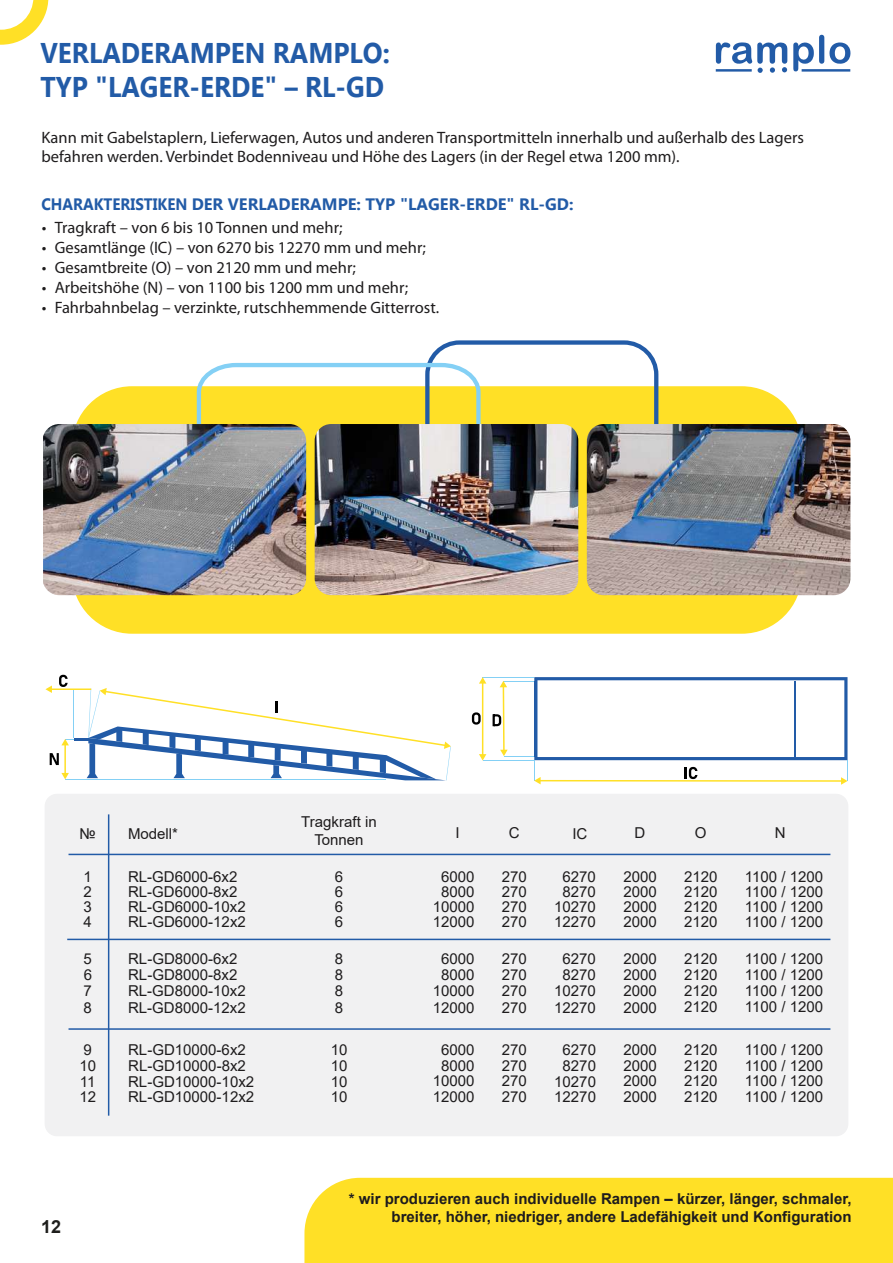
<style>
.page{position:relative;width:893px;height:1263px;background:#fff}
.page>*{position:absolute;margin:0;border:0;box-sizing:border-box;transform-origin:0 0}
.t1{font:700 28.5px/34.2px "Microsoft Tai Le";color:#225ba7;scale:.92 1}
.t2{font:700 18px "Arial";color:#1e1e1c}
.t3{font:16.5px/19.8px "Myriad Pro";color:#1e1c1d}
.t4{font:700 16.5px "Microsoft Tai Le";color:#225ba7;scale:.92 1}
.t5{font:15px/31.3px "Arial";color:#1e1c1d}
.t6{font:700 15px/18px "Arial";color:#1e1c1d;text-align:right}
</style>
<div class="page">
<div style="left:72px;top:386px;width:730px;height:248px;background:#ffe026;border-radius:60px"></div>
<svg style="left:428px;top:340px;width:233px;height:233px"></svg>
<svg style="left:195px;top:361px;width:288px;height:190px"></svg>
<img style="left:315px;top:424px;width:263px;height:171px">
<img style="left:43px;top:424px;width:263px;height:171px">
<img style="left:587px;top:424px;width:263px;height:171px">
<div style="left:45px;top:794px;width:803px;height:341px;background:#f1f1f2;border-radius:12px"></div>
<hr style="left:67px;top:939px;width:763px;height:1px;background:#225ba7">
<hr style="left:69px;top:854px;width:761px;height:1px;background:#225ba7">
<hr style="left:69px;top:1028px;width:761px;height:2px;background:#225ba7">
<hr style="left:108px;top:814px;width:1px;height:302px;background:#225ba7">
<div style="left:304px;top:1178px;width:589px;height:85px;background:#ffe026"></div>
<svg style="left:472px;top:712px;width:9px;height:13px"></svg>
<hr style="left:483px;top:677px;width:51px;height:1px;background:#84d0f5">
<hr style="left:483px;top:760px;width:51px;height:1px;background:#84d0f5">
<hr style="left:504px;top:756px;width:30px;height:1px;background:#84d0f5">
<hr style="left:503px;top:681px;width:31px;height:1px;background:#84d0f5">
<svg style="left:534px;top:677px;width:314px;height:108px"></svg>
<hr style="left:482px;top:682px;width:1px;height:73px;background:#ffe026">
<svg style="left:479px;top:754px;width:7px;height:7px"></svg>
<svg style="left:479px;top:677px;width:7px;height:7px"></svg>
<svg style="left:493px;top:681px;width:15px;height:75px"></svg>
<svg style="left:45px;top:675px;width:406px;height:105px"></svg>
<svg style="left:0;top:0;width:48px;height:45px"></svg>
<hr style="left:802px;top:69px;width:48px;height:3px;background:#225ba7">
<svg style="left:793px;top:35px;width:57px;height:36px"></svg>
<svg style="left:716px;top:42px;width:71px;height:31px"></svg>
<h1 class="t1" style="left:40px;top:37px;width:381px">VERLADERAMPEN RAMPLO:<br>TYP "LAGER-ERDE" – RL-GD</h1>
<p class="t3" style="left:41px;top:127px;width:764px">Kann mit Gabelstaplern, Lieferwagen, Autos und anderen Transportmitteln innerhalb und außerhalb des Lagers befahren werden. Verbindet Bodenniveau und Höhe des Lagers (in der Regel etwa 1200 mm).</p>
<p class="t4" style="left:41px;top:195px;width:580px">CHARAKTERISTIKEN DER VERLADERAMPE: TYP "LAGER-ERDE" RL-GD:</p>
<p class="t3" style="left:42px;top:218px;width:302px">• Tragkraft – von 6 bis 10 Tonnen und mehr;</p>
<p class="t3" style="left:42px;top:237px;width:385px">• Gesamtlänge (IC) – von 6270 bis 12270 mm und mehr;</p>
<p class="t3" style="left:42px;top:257px;width:316px">• Gesamtbreite (O) – von 2120 mm und mehr;</p>
<p class="t3" style="left:42px;top:277px;width:368px">• Arbeitshöhe (N) – von 1100 bis 1200 mm und mehr;</p>
<p class="t3" style="left:42px;top:297px;width:399px">• Fahrbahnbelag – verzinkte, rutschhemmende Gitterrost.</p>
<p class="t5" style="left:80px;top:817px;width:18px">№</p>
<p class="t5" style="left:128px;top:817px;width:52px">Modell*</p>
<p class="t5" style="left:301px;top:812px;width:77px;line-height:18px;text-align:center">Tragkraft in<br>Tonnen</p>
<p class="t5" style="left:455px;top:817px;width:6px">I</p>
<p class="t5" style="left:509px;top:817px;width:12px">C</p>
<p class="t5" style="left:572px;top:817px;width:17px">IC</p>
<p class="t5" style="left:634px;top:817px;width:12px">D</p>
<p class="t5" style="left:695px;top:817px;width:13px">O</p>
<p class="t5" style="left:775px;top:817px;width:12px">N</p>
<p class="t5" style="left:84px;top:861px;width:10px">1</p>
<p class="t5" style="left:128px;top:861px;width:111px">RL-GD6000-6x2</p>
<p class="t5" style="left:335px;top:861px;width:10px">6</p>
<p class="t5" style="left:441px;top:861px;width:35px">6000</p>
<p class="t5" style="left:502px;top:861px;width:27px">270</p>
<p class="t5" style="left:563px;top:861px;width:35px">6270</p>
<p class="t5" style="left:623px;top:861px;width:35px">2000</p>
<p class="t5" style="left:684px;top:861px;width:35px">2120</p>
<p class="t5" style="left:745px;top:861px;width:80px">1100 / 1200</p>
<p class="t5" style="left:84px;top:876px;width:10px">2</p>
<p class="t5" style="left:128px;top:876px;width:111px">RL-GD6000-8x2</p>
<p class="t5" style="left:335px;top:876px;width:10px">6</p>
<p class="t5" style="left:441px;top:876px;width:35px">8000</p>
<p class="t5" style="left:502px;top:876px;width:27px">270</p>
<p class="t5" style="left:563px;top:876px;width:35px">8270</p>
<p class="t5" style="left:623px;top:876px;width:35px">2000</p>
<p class="t5" style="left:684px;top:876px;width:35px">2120</p>
<p class="t5" style="left:745px;top:876px;width:80px">1100 / 1200</p>
<p class="t5" style="left:84px;top:891px;width:10px">3</p>
<p class="t5" style="left:128px;top:891px;width:119px">RL-GD6000-10x2</p>
<p class="t5" style="left:335px;top:891px;width:10px">6</p>
<p class="t5" style="left:433px;top:891px;width:43px">10000</p>
<p class="t5" style="left:502px;top:891px;width:27px">270</p>
<p class="t5" style="left:554px;top:891px;width:43px">10270</p>
<p class="t5" style="left:623px;top:891px;width:35px">2000</p>
<p class="t5" style="left:684px;top:891px;width:35px">2120</p>
<p class="t5" style="left:745px;top:890px;width:80px">1100 / 1200</p>
<p class="t5" style="left:84px;top:905px;width:10px">4</p>
<p class="t5" style="left:128px;top:905px;width:119px">RL-GD6000-12x2</p>
<p class="t5" style="left:335px;top:905px;width:10px">6</p>
<p class="t5" style="left:433px;top:905px;width:43px">12000</p>
<p class="t5" style="left:502px;top:905px;width:27px">270</p>
<p class="t5" style="left:554px;top:905px;width:43px">12270</p>
<p class="t5" style="left:623px;top:905px;width:35px">2000</p>
<p class="t5" style="left:684px;top:905px;width:35px">2120</p>
<p class="t5" style="left:745px;top:905px;width:80px">1100 / 1200</p>
<p class="t5" style="left:84px;top:943px;width:10px">5</p>
<p class="t5" style="left:128px;top:943px;width:111px">RL-GD8000-6x2</p>
<p class="t5" style="left:335px;top:943px;width:10px">8</p>
<p class="t5" style="left:441px;top:943px;width:35px">6000</p>
<p class="t5" style="left:502px;top:943px;width:27px">270</p>
<p class="t5" style="left:563px;top:943px;width:35px">6270</p>
<p class="t5" style="left:623px;top:943px;width:35px">2000</p>
<p class="t5" style="left:684px;top:943px;width:35px">2120</p>
<p class="t5" style="left:745px;top:943px;width:80px">1100 / 1200</p>
<p class="t5" style="left:84px;top:959px;width:10px">6</p>
<p class="t5" style="left:128px;top:959px;width:111px">RL-GD8000-8x2</p>
<p class="t5" style="left:335px;top:959px;width:10px">8</p>
<p class="t5" style="left:441px;top:959px;width:35px">8000</p>
<p class="t5" style="left:502px;top:959px;width:27px">270</p>
<p class="t5" style="left:563px;top:959px;width:35px">8270</p>
<p class="t5" style="left:623px;top:959px;width:35px">2000</p>
<p class="t5" style="left:684px;top:959px;width:35px">2120</p>
<p class="t5" style="left:745px;top:959px;width:80px">1100 / 1200</p>
<p class="t5" style="left:83px;top:975px;width:10px">7</p>
<p class="t5" style="left:128px;top:975px;width:119px">RL-GD8000-10x2</p>
<p class="t5" style="left:335px;top:975px;width:10px">8</p>
<p class="t5" style="left:433px;top:975px;width:43px">10000</p>
<p class="t5" style="left:502px;top:975px;width:27px">270</p>
<p class="t5" style="left:554px;top:975px;width:43px">10270</p>
<p class="t5" style="left:623px;top:975px;width:35px">2000</p>
<p class="t5" style="left:684px;top:975px;width:35px">2120</p>
<p class="t5" style="left:745px;top:975px;width:80px">1100 / 1200</p>
<p class="t5" style="left:84px;top:991px;width:10px">8</p>
<p class="t5" style="left:128px;top:991px;width:119px">RL-GD8000-12x2</p>
<p class="t5" style="left:335px;top:991px;width:10px">8</p>
<p class="t5" style="left:433px;top:991px;width:43px">12000</p>
<p class="t5" style="left:502px;top:991px;width:27px">270</p>
<p class="t5" style="left:554px;top:991px;width:43px">12270</p>
<p class="t5" style="left:623px;top:991px;width:35px">2000</p>
<p class="t5" style="left:684px;top:991px;width:35px">2120</p>
<p class="t5" style="left:745px;top:991px;width:80px">1100 / 1200</p>
<p class="t5" style="left:84px;top:1034px;width:10px">9</p>
<p class="t5" style="left:128px;top:1034px;width:119px">RL-GD10000-6x2</p>
<p class="t5" style="left:331px;top:1034px;width:18px">10</p>
<p class="t5" style="left:80px;top:1065px;width:17px">11</p>
<p class="t5" style="left:128px;top:1065px;width:128px">RL-GD10000-10x2</p>
<p class="t5" style="left:331px;top:1065px;width:18px">10</p>
<p class="t5" style="left:79px;top:1081px;width:18px">12</p>
<p class="t5" style="left:128px;top:1081px;width:128px">RL-GD10000-12x2</p>
<p class="t5" style="left:331px;top:1081px;width:18px">10</p>
<p class="t5" style="left:433px;top:1034px;width:43px;text-align:center">6000<br>10000</p>
<p class="t5" style="left:433px;top:1081px;width:43px">12000</p>
<p class="t5" style="left:502px;top:1034px;width:27px">270<br>270</p>
<p class="t5" style="left:502px;top:1081px;width:27px">270</p>
<p class="t5" style="left:79px;top:1050px;width:18px">10</p>
<p class="t5" style="left:128px;top:1050px;width:119px">RL-GD10000-8x2</p>
<p class="t5" style="left:331px;top:1050px;width:18px">10</p>
<p class="t5" style="left:502px;top:1050px;width:27px">270</p>
<p class="t5" style="left:441px;top:1050px;width:35px">8000</p>
<p class="t5" style="left:554px;top:1034px;width:43px;text-align:center">6270<br>10270</p>
<p class="t5" style="left:554px;top:1081px;width:43px">12270</p>
<p class="t5" style="left:563px;top:1050px;width:35px">8270</p>
<p class="t5" style="left:623px;top:1034px;width:35px">2000<br>2000</p>
<p class="t5" style="left:623px;top:1081px;width:35px">2000</p>
<p class="t5" style="left:623px;top:1050px;width:35px">2000</p>
<p class="t5" style="left:684px;top:1034px;width:35px">2120<br>2120</p>
<p class="t5" style="left:684px;top:1081px;width:35px">2120</p>
<p class="t5" style="left:684px;top:1050px;width:35px">2120</p>
<p class="t5" style="left:745px;top:1034px;width:80px">1100 / 1200<br>1100 / 1200</p>
<p class="t5" style="left:745px;top:1081px;width:80px">1100 / 1200</p>
<p class="t5" style="left:745px;top:1050px;width:80px">1100 / 1200</p>
<p class="t2" style="left:41px;top:1214px;width:22px">12</p>
<p class="t6" style="left:349px;top:1190px;width:504px">* wir produzieren auch individuelle Rampen – kürzer, länger, schmaler, breiter, höher, niedriger, andere Ladefähigkeit und Konfiguration</p>
</div>
